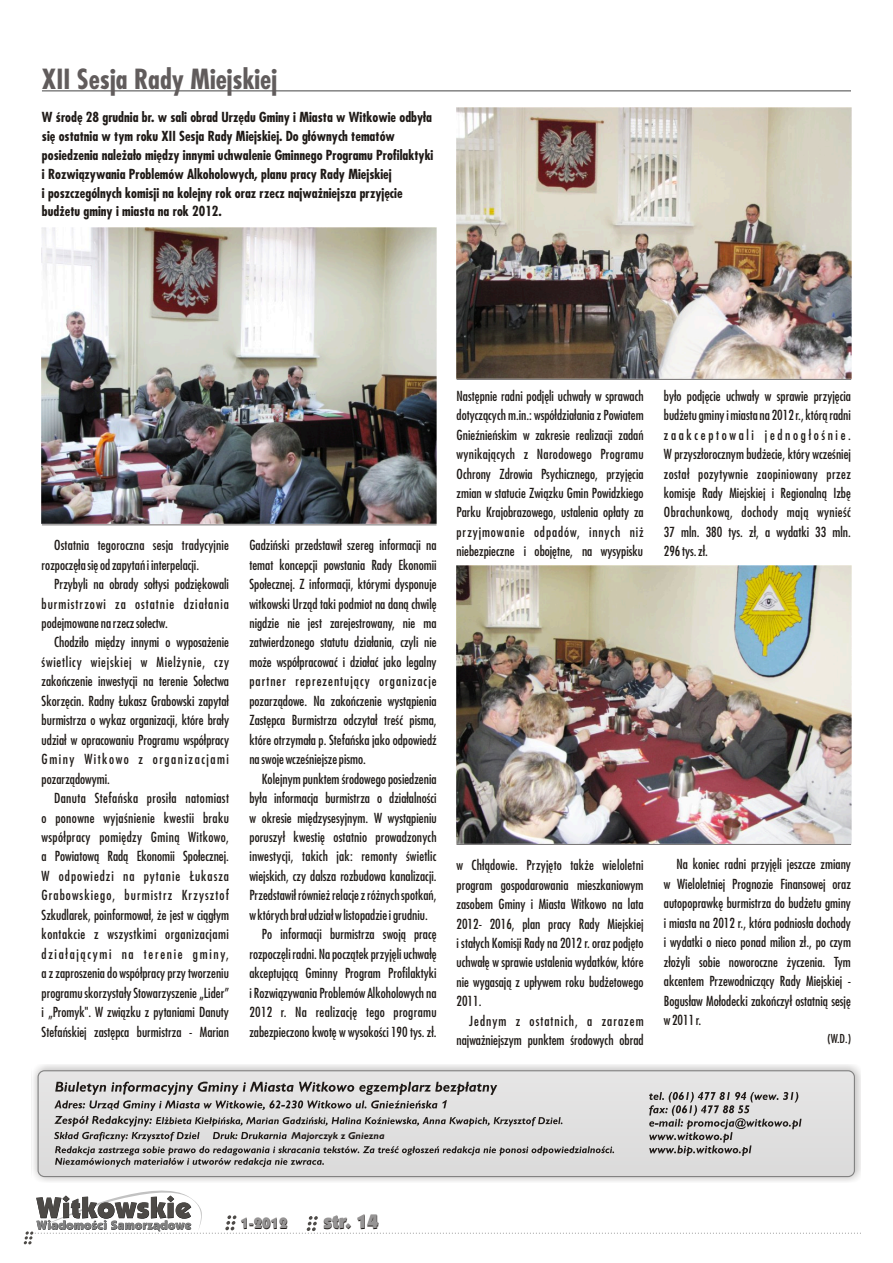
<style>
.page{position:relative;width:893px;height:1263px;background:#fff}
.page>*{position:absolute;margin:0;border:0;box-sizing:border-box;transform-origin:0 0}
.t1{font:700 27px "Fujiyama";color:#615c5c}
.t2{font:900 19.5px "Kabel IT Cby BT";color:#1f1a17}
.t3{font:900 15px "Kabel IT Cby BT";color:#1f1a17}
.t4{font:13.5px/19.5px "Fujiyama";color:#1f1a17;text-align:justify}
.t5{font:700 13.5px/18.9px "Fujiyama";color:#1f1a17}
.t6{font:13.5px "Fujiyama";letter-spacing:.02em;color:#1f1a17}
.t7{font:12px "Fujiyama";color:#1f1a17}
.t8{font:italic 700 10.05px "Gill Sans";color:#1f1a17}
</style>
<div class="page">
<svg style="left:24px;top:1190px;width:837px;height:54px"></svg>
<div style="left:32px;top:1064px;width:829px;height:119px;background:#1f1a17;opacity:.32"></div>
<div style="left:38px;top:1071px;width:816px;height:105px;background:#e0e0e0;border-radius:6px"></div>
<div style="left:38px;top:1070px;width:817px;height:107px;border:1px solid #828282;border-radius:6px"></div>
<svg style="left:54px;top:1081px;width:508px;height:45px"></svg>
<svg style="left:649px;top:1092px;width:152px;height:64px"></svg>
<svg style="left:54px;top:1132px;width:560px;height:35px"></svg>
<hr style="left:42px;top:90px;width:809px;height:2px;background:#828282">
<hr style="left:42px;top:524px;width:394px;height:1px;background:#737070">
<img style="left:42px;top:227px;width:395px;height:297px">
<img style="left:457px;top:565px;width:394px;height:278px">
<img style="left:457px;top:108px;width:394px;height:270px">
<hr style="left:456px;top:844px;width:395px;height:1px;background:#737070">
<hr style="left:457px;top:379px;width:394px;height:1px;background:#737070">
<h1 class="t1" style="left:42px;top:69px;width:237px">XII Sesja Rady Miejskiej</h1>
<p class="t5" style="left:42px;top:109px;width:393px">W środę 28 grudnia br. w sali obrad Urzędu Gminy i Miasta w Witkowie odbyła się ostatnia w tym roku XII Sesja Rady Miejskiej. Do głównych tematów posiedzenia należało między innymi uchwalenie Gminnego Programu Profilaktyki i Rozwiązywania Problemów Alkoholowych, planu pracy Rady Miejskiej<br>i poszczególnych komisji na kolejny rok oraz rzecz najważniejsza przyjęcie budżetu gminy i miasta na rok 2012.</p>
<p class="t4" style="left:42px;top:537px;width:189px;text-indent:13px">Ostatnia tegoroczna sesja tradycyjnie rozpoczęła się od zapytań i interpelacji.</p>
<p class="t4" style="left:42px;top:575px;width:189px;text-indent:13px">Przybyli na obrady sołtysi podziękowali burmistrzowi za ostatnie działania podejmowane na rzecz sołectw.</p>
<p class="t4" style="left:42px;top:634px;width:189px;text-indent:13px">Chodziło między innymi o wyposażenie świetlicy wiejskiej w Mielżynie, czy zakończenie inwestycji na terenie Sołectwa Skorzęcin. Radny Łukasz Grabowski zapytał burmistrza o wykaz organizacji, które brały udział w opracowaniu Programu współpracy Gminy Witkowo z organizacjami pozarządowymi.</p>
<p class="t4" style="left:42px;top:789px;width:189px;text-indent:13px">Danuta Stefańska prosiła natomiast o ponowne wyjaśnienie kwestii braku współpracy pomiędzy Gminą Witkowo, a Powiatową Radą Ekonomii Społecznej.<br>W odpowiedzi na pytanie Łukasza Grabowskiego, burmistrz Krzysztof Szkudlarek, poinformował, że jest w ciągłym kontakcie z wszystkimi organizacjami działającymi na terenie gminy, a z zaproszenia do współpracy przy tworzeniu programu skorzystały Stowarzyszenie „Lider” i „Promyk". W związku z pytaniami Danuty Stefańskiej zastępca burmistrza - Marian</p>
<p class="t4" style="left:249px;top:537px;width:189px">Gadziński przedstawił szereg informacji na temat koncepcji powstania Rady Ekonomii Społecznej. Z informacji, którymi dysponuje witkowski Urząd taki podmiot na daną chwilę nigdzie nie jest zarejestrowany, nie ma zatwierdzonego statutu działania, czyli nie może współpracować i działać jako legalny partner reprezentujący organizacje pozarządowe. Na zakończenie wystąpienia Zastępca Burmistrza odczytał treść pisma, które otrzymała p. Stefańska jako odpowiedź na swoje wcześniejsze pismo.</p>
<p class="t4" style="left:262px;top:770px;width:176px">Kolejnym punktem środowego posiedzenia</p>
<p class="t4" style="left:249px;top:789px;width:189px">była informacja burmistrza o działalności</p>
<p class="t4" style="left:249px;top:809px;width:189px">w okresie międzysesyjnym. W wystąpieniu</p>
<p class="t4" style="left:249px;top:828px;width:189px">poruszył kwestię ostatnio prowadzonych</p>
<p class="t4" style="left:249px;top:848px;width:189px">inwestycji, takich jak: remonty świetlic</p>
<p class="t4" style="left:249px;top:867px;width:189px">wiejskich, czy dalsza rozbudowa kanalizacji.</p>
<p class="t4" style="left:249px;top:887px;width:189px">Przedstawił również relacje z różnych spotkań,</p>
<p class="t4" style="left:249px;top:906px;width:180px">w których brał udział w listopadzie i grudniu.</p>
<p class="t4" style="left:262px;top:926px;width:176px">Po informacji burmistrza swoją pracę</p>
<p class="t4" style="left:249px;top:945px;width:189px">rozpoczęli radni. Na początek przyjęli uchwałę</p>
<p class="t4" style="left:249px;top:964px;width:189px">akceptującą Gminny Program Profilaktyki</p>
<p class="t4" style="left:249px;top:984px;width:189px">i Rozwiązywania Problemów Alkoholowych na</p>
<p class="t6" style="left:249px;top:1006px;width:189px">2012 r. Na realizację tego programu</p>
<p class="t4" style="left:249px;top:1023px;width:189px">zabezpieczono kwotę w wysokości 190 tys. zł.</p>
<p class="t4" style="left:457px;top:387px;width:189px">Następnie radni podjęli uchwały w sprawach dotyczących m.in.: współdziałania z Powiatem Gnieźnieńskim w zakresie realizacji zadań wynikających z Narodowego Programu Ochrony Zdrowia Psychicznego, przyjęcia zmian w statucie Związku Gmin Powidzkiego Parku Krajobrazowego, ustalenia opłaty za przyjmowanie odpadów, innych niż niebezpieczne i obojętne, na wysypisku</p>
<p class="t4" style="left:457px;top:856px;width:189px">w Chłądowie. Przyjęto także wieloletni program gospodarowania mieszkaniowym zasobem Gminy i Miasta Witkowo na lata 2012- 2016, plan pracy Rady Miejskiej i stałych Komisji Rady na 2012 r. oraz podjęto uchwałę w sprawie ustalenia wydatków, które nie wygasają z upływem roku budżetowego 2011.</p>
<p class="t4" style="left:457px;top:1012px;width:189px;text-align:right">Jednym z ostatnich, a zarazem najważniejszym punktem środowych obrad</p>
<p class="t4" style="left:664px;top:387px;width:189px">było podjęcie uchwały w sprawie przyjęcia budżetu gminy i miasta na 2012 r., którą radni zaakceptowali jednogłośnie.<br>W przyszłorocznym budżecie, który wcześniej został pozytywnie zaopiniowany przez komisje Rady Miejskiej i Regionalną Izbę Obrachunkową, dochody mają wynieść 37 mln. 380 tys. zł, a wydatki 33 mln.<br>296 tys.zł.</p>
<p class="t4" style="left:664px;top:856px;width:189px;text-indent:13px">Na koniec radni przyjęli jeszcze zmiany w Wieloletniej Prognozie Finansowej oraz autopoprawkę burmistrza do budżetu gminy i miasta na 2012 r., która podniosła dochody i wydatki o nieco ponad milion zł., po czym złożyli sobie noworoczne życzenia. Tym akcentem Przewodniczący Rady Miejskiej - Bogusław Mołodecki zakończył ostatnią sesję w 2011 r.</p>
<p class="t7" style="left:828px;top:1033px;width:25px">(W.D.)</p>
<p class="t8" style="left:292px;top:1132px;width:94px">Majorczyk z Gniezna</p>
<p class="t3" style="left:241px;top:1218px;width:49px">1-2012</p>
<h2 class="t2" style="left:324px;top:1214px;width:57px">str. 14</h2>
</div>
